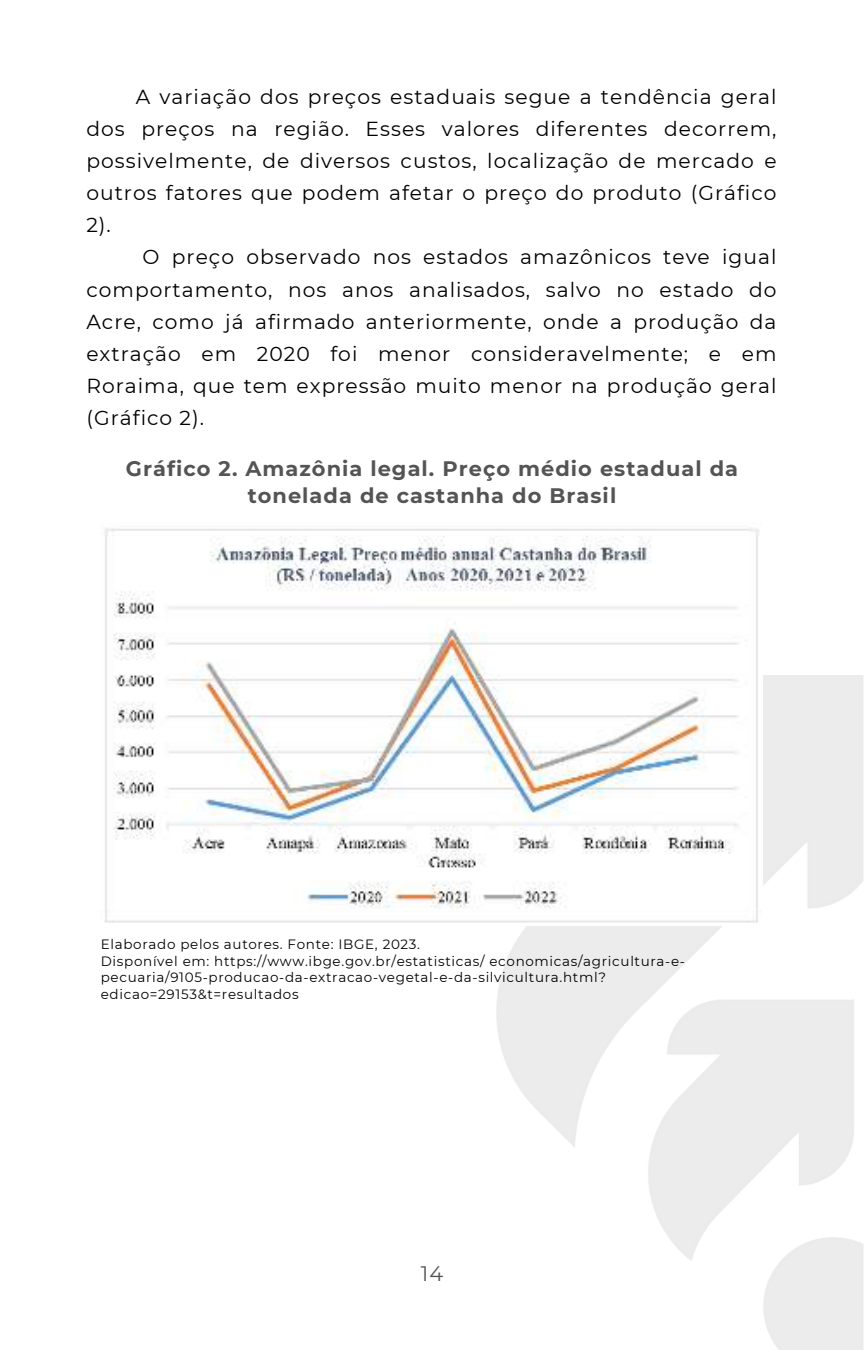
<style>
.page{position:relative;width:864px;height:1350px;background:#fff}
.page>*{position:absolute;margin:0;border:0;box-sizing:border-box;transform-origin:0 0}
.t1{font:700 20.93px/27px "Montserrat";letter-spacing:.05em;color:#545454;text-align:center}
.t2{font:20.93px "Montserrat";color:#545454}
.t3{font:20.25px/31.9px "Montserrat";letter-spacing:.05em;color:#000;text-align:justify}
.t4{font:13.5px/16.9px "Montserrat";letter-spacing:.05em;color:#000}
</style>
<div class="page">
<img style="left:105px;top:528px;width:656px;height:395px">
<p class="t3" style="left:86px;top:80px;width:692px;text-indent:49px">A variação dos preços estaduais segue a tendência geral dos preços na região. Esses valores diferentes decorrem, possivelmente, de diversos custos, localização de mercado e outros fatores que podem afetar o preço do produto (Gráfico 2).</p>
<p class="t3" style="left:86px;top:241px;width:692px;text-indent:56px">O preço observado nos estados amazônicos teve igual comportamento, nos anos analisados, salvo no estado do Acre, como já afirmado anteriormente, onde a produção da extração em 2020 foi menor consideravelmente; e em Roraima, que tem expressão muito menor na produção geral (Gráfico 2).</p>
<p class="t1" style="left:126px;top:454px;width:614px">Gráfico 2. Amazônia legal. Preço médio estadual da tonelada de castanha do Brasil</p>
<p class="t4" style="left:101px;top:935px;width:586px">Elaborado pelos autores. Fonte: IBGE, 2023.<br>Disponível em: https://www.ibge.gov.br/estatisticas/ economicas/agricultura-e&shy;pecuaria/9105-producao-da-extracao-vegetal-e-da-silvicultura.html? edicao=29153&amp;t=resultados</p>
<p class="t2" style="left:421px;top:1259px;width:24px">14</p>
</div>
